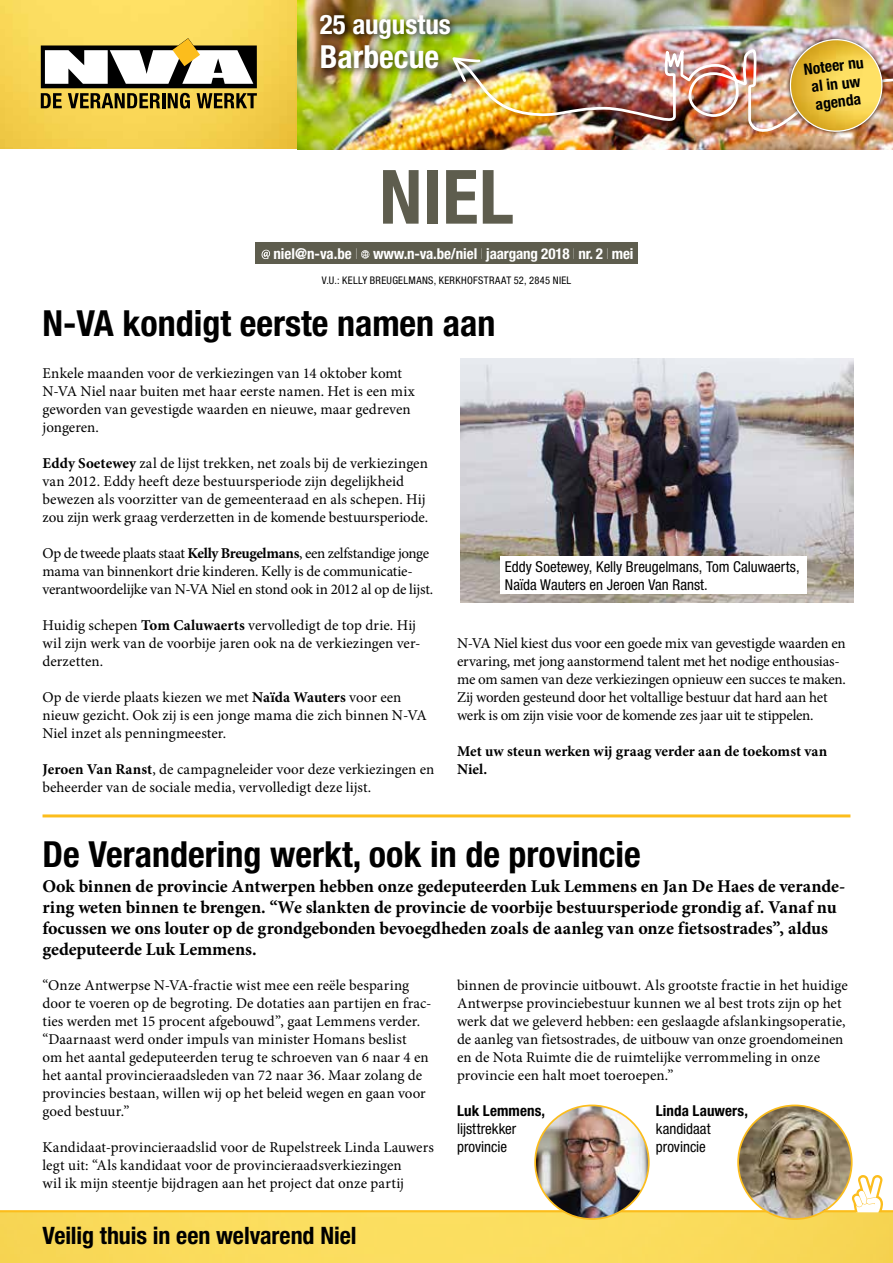
<style>
.page{position:relative;width:893px;height:1263px;background:#fff}
.page>*{position:absolute;margin:0;border:0;box-sizing:border-box;transform-origin:0 0}
.t1{font:700 condensed 75px "Helvetica Neue LT Std";color:#5e5d4e}
.t2{font:700 condensed 36px "Helvetica Neue LT Std";color:#000}
.t3{font:700 condensed 31.8px "Helvetica Neue LT Std";color:#fff}
.t4{font:700 condensed 27px "Helvetica Neue LT Std";color:#fff}
.t5{font:700 condensed 24px "Helvetica Neue LT Std";letter-spacing:-.005em;color:#000}
.t6{font:700 18px/21px "Minion Pro";letter-spacing:-.005em;color:#000}
.t7{font:700 condensed 15.6px/18.1px "Helvetica Neue LT Std";color:#000;text-align:center}
.t8{font:15px/18px "Minion Pro";color:#000}
.t9{font:15px/18px "Minion Pro";letter-spacing:-.02em;color:#000}
.t10{font:condensed 15px/18px "Helvetica Neue LT Std";color:#000}
.t11{font:700 condensed 15px "Helvetica Neue LT Std";letter-spacing:-.01em;color:#fff}
.t12{font:700 15px/18px "Minion Pro";color:#000}
.t13{font:700 condensed 15px "Helvetica Neue LT Std";letter-spacing:.005em;color:#000}
.t14{font:condensed 10.5px "Helvetica Neue LT Std";letter-spacing:.03em;color:#000}
.s1{font-weight:200}
.s2{font-weight:700}
</style>
<div class="page">
<img style="left:0;top:0;width:298px;height:149px">
<svg style="left:41px;top:38px;width:216px;height:71px"></svg>
<img style="left:0;top:1212px;width:893px;height:51px">
<svg style="left:0;top:1175px;width:893px;height:37px"></svg>
<div style="left:255px;top:242px;width:383px;height:22px;background:#5e5d4e"></div>
<svg style="left:262px;top:250px;width:8px;height:9px"></svg>
<svg style="left:361px;top:250px;width:8px;height:9px"></svg>
<hr style="left:43px;top:814px;width:807px;height:3px;background:#fcbd1c">
<img style="left:460px;top:358px;width:394px;height:244px">
<img style="left:535px;top:1105px;width:114px;height:114px;border-radius:57px">
<div style="left:534px;top:1104px;width:116px;height:116px;border:2px solid #fcbd1c;border-radius:50%"></div>
<img style="left:738px;top:1105px;width:114px;height:114px;border-radius:57px">
<div style="left:737px;top:1104px;width:116px;height:116px;border:2px solid #fcbd1c;border-radius:50%"></div>
<div style="left:501px;top:557px;width:306px;height:37px;background:#fff"></div>
<img style="left:298px;top:0;width:595px;height:149px">
<div style="left:317px;top:10px;width:141px;height:67px;background:#000;opacity:.75"></div>
<div style="left:452px;top:46px;width:441px;height:93px;background:#000;opacity:.2"></div>
<img style="left:451px;top:34px;width:442px;height:100px">
<h3 class="t4" style="left:320px;top:8px;width:133px">25 augustus</h3>
<h3 class="t3" style="left:320px;top:37px;width:121px">Barbecue</h3>
<h1 class="t1" style="left:379px;top:152px;width:136px">NIEL</h1>
<p class="t11" style="left:273px;top:244px;width:362px">niel@n-va.be <span class="s1">I</span> www.n-va.be/niel <span class="s1">I</span> jaargang 2018 <span class="s1">I</span> nr. 2 <span class="s1">I</span> mei</p>
<p class="t14" style="left:322px;top:274px;width:251px">V.U.: KELLY BREUGELMANS, KERKHOFSTRAAT 52, 2845 NIEL</p>
<p class="t7" style="left:803px;top:60px;width:62px;rotate:-7deg">Noteer nu al in uw agenda</p>
<h2 class="t2" style="left:43px;top:302px;width:455px">N-VA kondigt eerste namen aan</h2>
<p class="t8" style="left:43px;top:364px;width:374px">Enkele maanden voor de verkiezingen van 14 oktober komt N-VA Niel naar buiten met haar eerste namen. Het is een mix geworden van gevestigde waarden en nieuwe, maar gedreven jongeren.</p>
<p class="t8" style="left:43px;top:454px;width:387px"><span class="s2">Eddy Soetewey</span> zal de lijst trekken, net zoals bij de verkiezingen van 2012. Eddy heeft deze bestuursperiode zijn degelijkheid bewezen als voorzitter van de gemeenteraad en als schepen. Hij zou zijn werk graag verderzetten in de komende bestuursperiode.</p>
<p class="t9" style="left:43px;top:544px;width:392px">Op de tweede plaats staat <span class="s2">Kelly Breugelmans</span>, een zelfstandige jonge mama van binnenkort drie kinderen. Kelly is de communicatie&shy;verantwoordelijke van N-VA Niel en stond ook in 2012 al op de lijst.</p>
<p class="t8" style="left:43px;top:616px;width:380px">Huidig schepen <span class="s2">Tom Caluwaerts</span> vervolledigt de top drie. Hij wil zijn werk van de voorbije jaren ook na de verkiezingen ver&shy;derzetten.</p>
<p class="t8" style="left:43px;top:688px;width:386px">Op de vierde plaats kiezen we met <span class="s2">Naïda Wauters</span> voor een nieuw gezicht. Ook zij is een jonge mama die zich binnen N-VA<br>Niel inzet als penningmeester.</p>
<p class="t8" style="left:43px;top:760px;width:393px"><span class="s2">Jeroen Van Ranst</span>, de campagneleider voor deze verkiezingen en beheerder van de sociale media, vervolledigt deze lijst.</p>
<p class="t10" style="left:505px;top:557px;width:296px">Eddy Soetewey, Kelly Breugelmans, Tom Caluwaerts,<br>Naïda Wauters en Jeroen Van Ranst.</p>
<p class="t9" style="left:457px;top:634px;width:390px">N-VA Niel kiest dus voor een goede mix van gevestigde waarden en ervaring, met jong aanstormend talent met het nodige enthousias&shy;me om samen van deze verkiezingen opnieuw een succes te maken.<br>Zij worden gesteund door het voltallige bestuur dat hard aan het werk is om zijn visie voor de komende zes jaar uit te stippelen.</p>
<p class="t12" style="left:457px;top:742px;width:372px">Met uw steun werken wij graag verder aan de toekomst van<br>Niel.</p>
<h2 class="t2" style="left:43px;top:832px;width:600px">De Verandering werkt, ook in de provincie</h2>
<p class="t6" style="left:43px;top:875px;width:804px">Ook binnen de provincie Antwerpen hebben onze gedeputeerden Luk Lemmens en Jan De Haes de verande&shy;ring weten binnen te brengen. “We slankten de provincie de voorbije bestuursperiode grondig af. Vanaf nu focussen we ons louter op de grondgebonden bevoegdheden zoals de aanleg van onze fietsostrades”, aldus gedeputeerde Luk Lemmens.</p>
<p class="t8" style="left:43px;top:976px;width:391px">“Onze Antwerpse N-VA-fractie wist mee een reële besparing door te voeren op de begroting. De dotaties aan partijen en frac&shy;ties werden met 15 procent afgebouwd”, gaat Lemmens verder. “Daarnaast werd onder impuls van minister Homans beslist<br>om het aantal gedeputeerden terug te schroeven van 6 naar 4 en het aantal provincieraadsleden van 72 naar 36. Maar zolang de provincies bestaan, willen wij op het beleid wegen en gaan voor goed bestuur.”</p>
<p class="t8" style="left:43px;top:1138px;width:393px">Kandidaat-provincieraadslid voor de Rupelstreek Linda Lauwers legt uit: “Als kandidaat voor de provincieraadsverkiezingen<br>wil ik mijn steentje bijdragen aan het project dat onze partij</p>
<p class="t8" style="left:457px;top:976px;width:392px">binnen de provincie uitbouwt. Als grootste fractie in het huidige Antwerpse provinciebestuur kunnen we al best trots zijn op het werk dat we geleverd hebben: een geslaagde afslankingsoperatie, de aanleg van fietsostrades, de uitbouw van onze groendomeinen en de Nota Ruimte die de ruimtelijke verrommeling in onze provincie een halt moet toeroepen.”</p>
<p class="t13" style="left:457px;top:1102px;width:89px">Luk Lemmens,</p>
<p class="t10" style="left:457px;top:1120px;width:61px">lijsttrekker provincie</p>
<p class="t13" style="left:656px;top:1102px;width:94px">Linda Lauwers,</p>
<p class="t10" style="left:656px;top:1120px;width:56px">kandidaat provincie</p>
<h3 class="t5" style="left:43px;top:1221px;width:315px">Veilig thuis in een welvarend Niel</h3>
</div>
